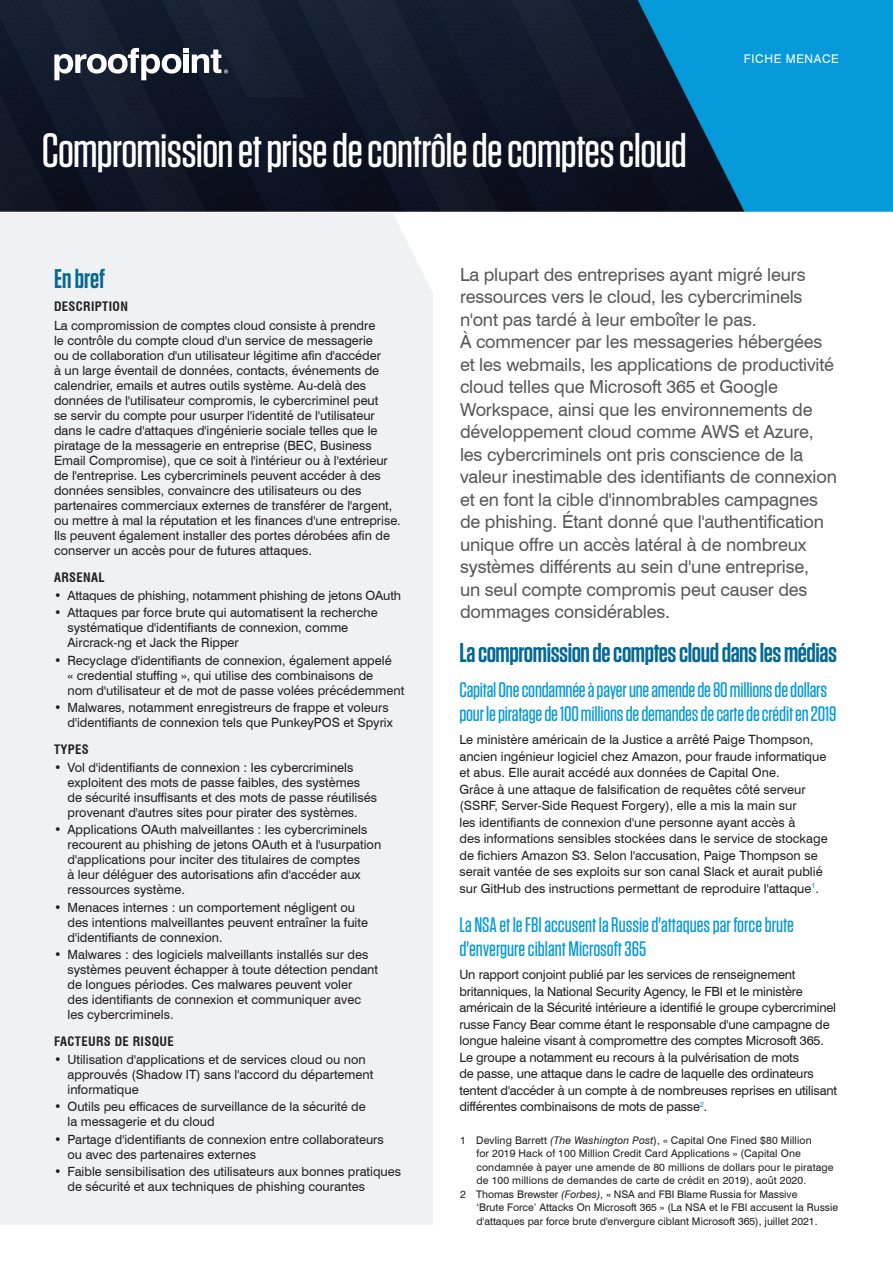
<style>
.page{position:relative;width:893px;height:1263px;background:#fff}
.page>*{position:absolute;margin:0;border:0;box-sizing:border-box;transform-origin:0 0}
.t1{font:500 48px "Tungsten";letter-spacing:-.015em;color:#fff}
.t2{font:600 27px "Tungsten";letter-spacing:-.015em;color:#036894}
.t3{font:500 21px/24px "Tungsten";letter-spacing:-.01em;color:#069ad9}
.t4{font:18px/22.5px "Swiss 721 BT";letter-spacing:-.01em;color:#57585a}
.t5{font:12.75px/15px "Swiss 721 BT";color:#231f20}
.t6{font:700 condensed 12.75px "Swiss 721 BT";letter-spacing:.03em;color:#231f20}
.t7{font:12px "Swiss 721 BT";letter-spacing:.05em;color:#fff}
.t8{font:10.5px "Swiss 721 BT";letter-spacing:.01em;color:#231f20}
.s1{font-style:italic}
</style>
<div class="page">
<img style="left:0;top:0;width:893px;height:212px">
<svg style="left:54px;top:48px;width:174px;height:32px"></svg>
<div style="left:0;top:213px;width:433px;height:1012px;background:#f0f1f2"></div>
<h1 class="t1" style="left:42px;top:125px;width:646px">Compromission et prise de contrôle de comptes cloud</h1>
<p class="t7" style="left:744px;top:52px;width:97px">FICHE MENACE</p>
<h2 class="t2" style="left:54px;top:265px;width:52px">En bref</h2>
<p class="t6" style="left:54px;top:299px;width:75px">DESCRIPTION</p>
<p class="t5" style="left:54px;top:318px;width:348px">La compromission de comptes cloud consiste à prendre<br>le contrôle du compte cloud d'un service de messagerie<br>ou de collaboration d'un utilisateur légitime afin d'accéder<br>à un large éventail de données, contacts, événements de calendrier, emails et autres outils système. Au-delà des données de l'utilisateur compromis, le cybercriminel peut<br>se servir du compte pour usurper l'identité de l'utilisateur dans le cadre d'attaques d'ingénierie sociale telles que le piratage de la messagerie en entreprise (BEC, Business Email Compromise), que ce soit à l'intérieur ou à l'extérieur de l'entreprise. Les cybercriminels peuvent accéder à des données sensibles, convaincre des utilisateurs ou des partenaires commerciaux externes de transférer de l'argent, ou mettre à mal la réputation et les finances d'une entreprise.<br>Ils peuvent également installer des portes dérobées afin de conserver un accès pour de futures attaques.</p>
<p class="t6" style="left:54px;top:570px;width:52px">ARSENAL</p>
<p class="t5" style="left:54px;top:588px;width:349px">• Attaques de phishing, notamment phishing de jetons OAuth</p>
<p class="t5" style="left:68px;top:605px;width:312px;text-indent:-14px">• Attaques par force brute qui automatisent la recherche systématique d'identifiants de connexion, comme<br>Aircrack‑ng et Jack the Ripper</p>
<p class="t5" style="left:68px;top:652px;width:338px;text-indent:-14px">• Recyclage d'identifiants de connexion, également appelé<br>« credential stuffing », qui utilise des combinaisons de<br>nom d'utilisateur et de mot de passe volées précédemment</p>
<p class="t5" style="left:68px;top:699px;width:327px;text-indent:-14px">• Malwares, notamment enregistreurs de frappe et voleurs d'identifiants de connexion tels que PunkeyPOS et Spyrix</p>
<p class="t6" style="left:54px;top:742px;width:36px">TYPES</p>
<p class="t5" style="left:68px;top:760px;width:311px;text-indent:-14px">• Vol d'identifiants de connexion : les cybercriminels exploitent des mots de passe faibles, des systèmes de sécurité insuffisants et des mots de passe réutilisés provenant d'autres sites pour pirater des systèmes.</p>
<p class="t5" style="left:68px;top:822px;width:315px;text-indent:-14px">• Applications OAuth malveillantes : les cybercriminels recourent au phishing de jetons OAuth et à l'usurpation d'applications pour inciter des titulaires de comptes<br>à leur déléguer des autorisations afin d'accéder aux ressources système.</p>
<p class="t5" style="left:68px;top:899px;width:302px;text-indent:-14px">• Menaces internes : un comportement négligent ou des intentions malveillantes peuvent entraîner la fuite d'identifiants de connexion.</p>
<p class="t5" style="left:68px;top:946px;width:312px;text-indent:-14px">• Malwares : des logiciels malveillants installés sur des systèmes peuvent échapper à toute détection pendant de longues périodes. Ces malwares peuvent voler<br>des identifiants de connexion et communiquer avec les cybercriminels.</p>
<p class="t6" style="left:54px;top:1034px;width:121px">FACTEURS DE RISQUE</p>
<p class="t5" style="left:68px;top:1052px;width:307px;text-indent:-14px">• Utilisation d'applications et de services cloud ou non approuvés (Shadow IT) sans l'accord du département informatique</p>
<p class="t5" style="left:68px;top:1099px;width:300px;text-indent:-14px">• Outils peu efficaces de surveillance de la sécurité de la messagerie et du cloud</p>
<p class="t5" style="left:68px;top:1131px;width:318px;text-indent:-14px">• Partage d'identifiants de connexion entre collaborateurs ou avec des partenaires externes</p>
<p class="t5" style="left:68px;top:1163px;width:335px;text-indent:-14px">• Faible sensibilisation des utilisateurs aux bonnes pratiques de sécurité et aux techniques de phishing courantes</p>
<p class="t4" style="left:460px;top:263px;width:378px">La plupart des entreprises ayant migré leurs ressources vers le cloud, les cybercriminels n'ont pas tardé à leur emboîter le pas.<br>À commencer par les messageries hébergées et les webmails, les applications de productivité cloud telles que Microsoft 365 et Google Workspace, ainsi que les environnements de développement cloud comme AWS et Azure, les cybercriminels ont pris conscience de la valeur inestimable des identifiants de connexion et en font la cible d'innombrables campagnes de phishing. Étant donné que l'authentification unique offre un accès latéral à de nombreux systèmes différents au sein d'une entreprise,<br>un seul compte compromis peut causer des dommages considérables.</p>
<h2 class="t2" style="left:459px;top:638px;width:379px">La compromission de comptes cloud dans les médias</h2>
<h3 class="t3" style="left:459px;top:678px;width:378px">Capital One condamnée à payer une amende de 80 millions de dollars pour le piratage de 100 millions de demandes de carte de crédit en 2019</h3>
<p class="t5" style="left:459px;top:731px;width:370px;line-height:16.5px">Le ministère américain de la Justice a arrêté Paige Thompson, ancien ingénieur logiciel chez Amazon, pour fraude informatique et abus. Elle aurait accédé aux données de Capital One.<br>Grâce à une attaque de falsification de requêtes côté serveur (SSRF, Server-Side Request Forgery), elle a mis la main sur<br>les identifiants de connexion d'une personne ayant accès à<br>des informations sensibles stockées dans le service de stockage de fichiers Amazon S3. Selon l'accusation, Paige Thompson se serait vantée de ses exploits sur son canal Slack et aurait publié sur GitHub des instructions permettant de reproduire l'attaque<sup>1</sup>.</p>
<h3 class="t3" style="left:459px;top:913px;width:336px">La NSA et le FBI accusent la Russie d'attaques par force brute d'envergure ciblant Microsoft 365</h3>
<p class="t5" style="left:459px;top:966px;width:379px;line-height:16.5px">Un rapport conjoint publié par les services de renseignement britanniques, la National Security Agency, le FBI et le ministère américain de la Sécurité intérieure a identifié le groupe cybercriminel russe Fancy Bear comme étant le responsable d'une campagne de longue haleine visant à compromettre des comptes Microsoft 365.<br>Le groupe a notamment eu recours à la pulvérisation de mots<br>de passe, une attaque dans le cadre de laquelle des ordinateurs tentent d'accéder à un compte à de nombreuses reprises en utilisant différentes combinaisons de mots de passe<sup>2</sup>.</p>
<p class="t8" style="left:460px;top:1133px;width:353px">1 Devling Barrett <span class="s1">(The Washington Post</span>), « Capital One Fined $80 Million</p>
<p class="t8" style="left:476px;top:1147px;width:326px">for 2019 Hack of 100 Million Credit Card Applications » (Capital One</p>
<p class="t8" style="left:476px;top:1160px;width:359px">condamnée à payer une amende de 80 millions de dollars pour le piratage</p>
<p class="t8" style="left:476px;top:1174px;width:331px">de 100 millions de demandes de carte de crédit en 2019), août 2020.</p>
<p class="t8" style="left:460px;top:1187px;width:339px">2 Thomas Brewster <span class="s1">(Forbes),</span> « NSA and FBI Blame Russia for Massive</p>
<p class="t8" style="left:476px;top:1201px;width:363px">‘Brute Force’ Attacks On Microsoft 365 » (La NSA et le FBI accusent la Russie</p>
<p class="t8" style="left:476px;top:1214px;width:343px">d'attaques par force brute d'envergure ciblant Microsoft 365), juillet 2021.</p>
</div>
